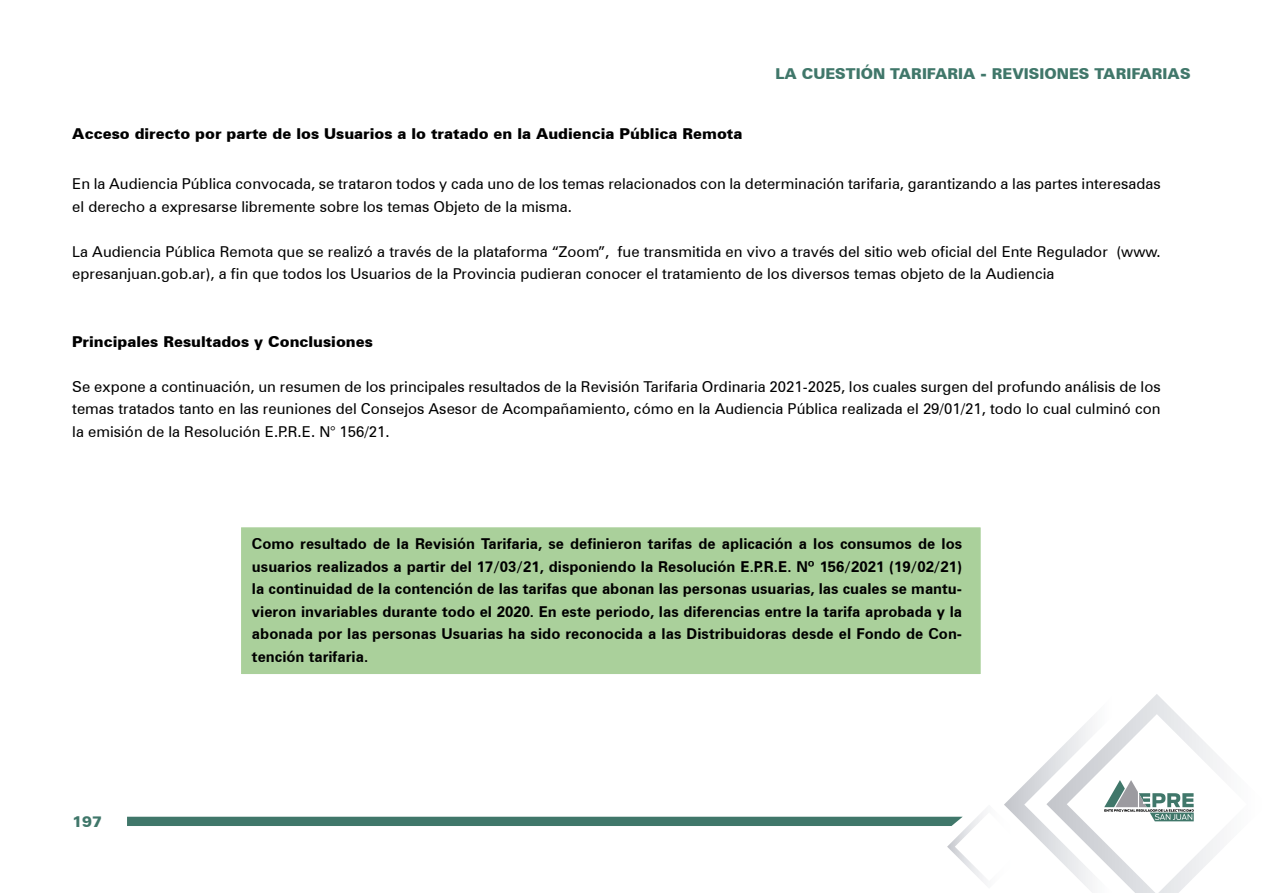
<style>
.page{position:relative;width:1263px;height:893px;background:#fff}
.page>*{position:absolute;margin:0;border:0;box-sizing:border-box;transform-origin:0 0}
.t1{font:15px/22.5px "Zurich BT";color:#000}
.t2{font:700 15px/22.5px "Zurich BT";color:#000;text-align:justify}
.t3{font:900 15px "Zurich BT";color:#000}
.t4{font:900 15px "Zurich BT";color:#40776a}
</style>
<div class="page">
<svg style="left:127px;top:694px;width:1093px;height:199px"></svg>
<div style="left:240px;top:526px;width:742px;height:149px;background:#aad09b;border:2px solid #fff"></div>
<p class="t4" style="left:775px;top:64px;width:417px">LA CUESTIÓN TARIFARIA - REVISIONES TARIFARIAS</p>
<p class="t3" style="left:72px;top:125px;width:672px">Acceso directo por parte de los Usuarios a lo tratado en la Audiencia Pública Remota</p>
<p class="t1" style="left:72px;top:172px;width:1090px">En la Audiencia Pública convocada, se trataron todos y cada uno de los temas relacionados con la determinación tarifaria, garantizando a las partes interesadas el derecho a expresarse libremente sobre los temas Objeto de la misma.</p>
<p class="t1" style="left:72px;top:239px;width:1090px">La Audiencia Pública Remota que se realizó a través de la plataforma “Zoom”, fue transmitida en vivo a través del sitio web oficial del Ente Regulador (www. epresanjuan.gob.ar), a fin que todos los Usuarios de la Provincia pudieran conocer el tratamiento de los diversos temas objeto de la Audiencia</p>
<p class="t3" style="left:72px;top:332px;width:302px">Principales Resultados y Conclusiones</p>
<p class="t1" style="left:72px;top:374px;width:1090px;text-align:justify">Se expone a continuación, un resumen de los principales resultados de la Revisión Tarifaria Ordinaria 2021-2025, los cuales surgen del profundo análisis de los temas tratados tanto en las reuniones del Consejos Asesor de Acompañamiento, cómo en la Audiencia Pública realizada el 29/01/21, todo lo cual culminó con la emisión de la Resolución E.P.R.E. N° 156/21.</p>
<p class="t4" style="left:72px;top:812px;width:31px">197</p>
<p class="t2" style="left:252px;top:532px;width:712px">Como resultado de la Revisión Tarifaria, se definieron tarifas de aplicación a los consumos de los usuarios realizados a partir del 17/03/21, disponiendo la Resolución E.P.R.E. Nº 156/2021 (19/02/21) la continuidad de la contención de las tarifas que abonan las personas usuarias, las cuales se mantu&shy;vieron invariables durante todo el 2020. En este periodo, las diferencias entre la tarifa aprobada y la abonada por las personas Usuarias ha sido reconocida a las Distribuidoras desde el Fondo de Con&shy;tención tarifaria.</p>
</div>
